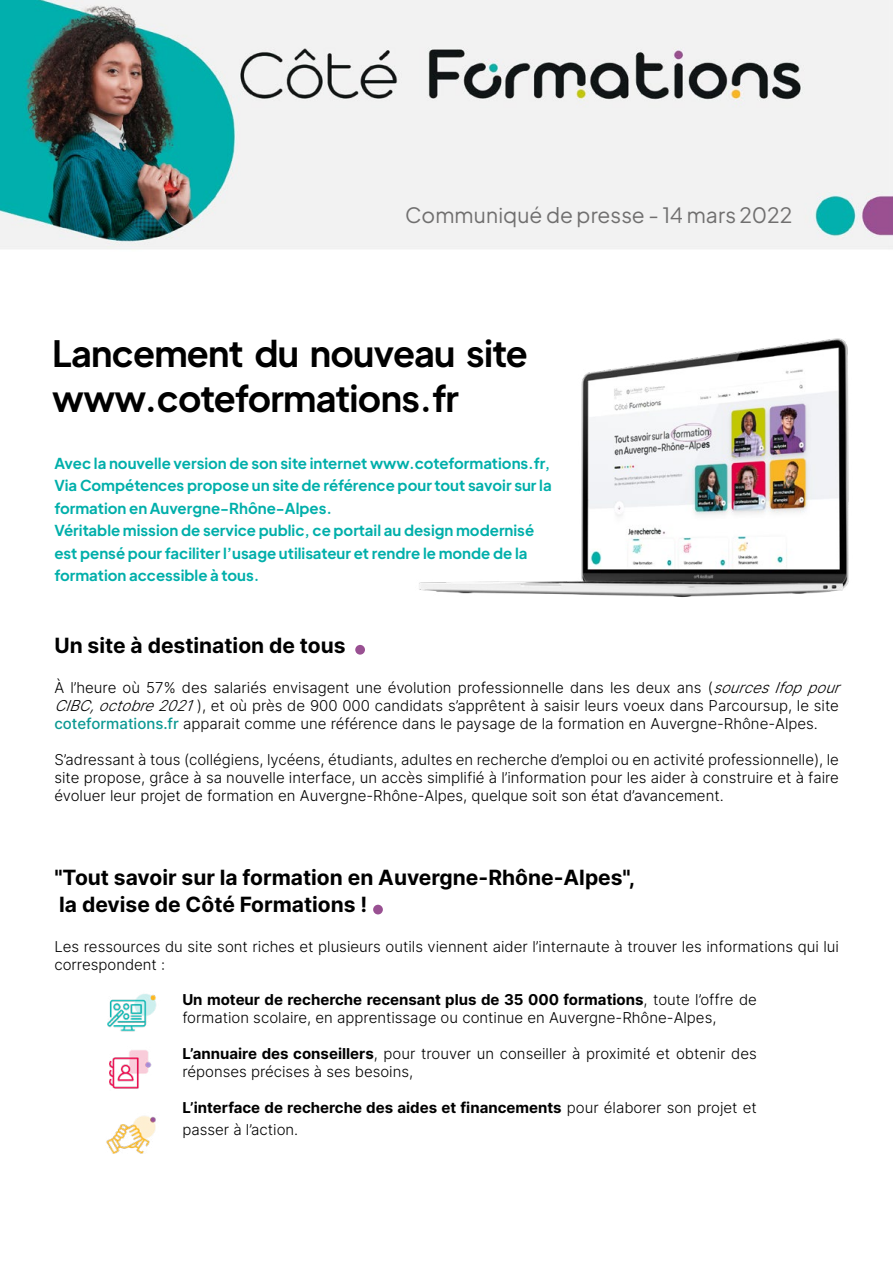
<style>
.page{position:relative;width:893px;height:1263px;background:#fff}
.page>*{position:absolute;margin:0;border:0;box-sizing:border-box;transform-origin:0 0}
.t1{font:36px/45px "Eudoxus Sans";letter-spacing:-.02em;color:#000}
.t2{font:700 21px/27px "Inter";color:#000}
.t3{font:21px "Eudoxus Sans";letter-spacing:.005em;color:#706f6f}
.t4{font:300 15px/18px "Inter";color:#000}
.t5{font:15px/22.5px "Eudoxus Sans";color:#00afaa}
.t6{font:700 15px/21.6px "Inter";color:#000}
.s1{font-style:italic}
.s2{font-weight:500;color:#0b9892}
.s3{font-weight:700}
.s4{font-weight:300}
</style>
<div class="page">
<img style="left:0;top:0;width:893px;height:250px">
<img style="left:419px;top:338px;width:430px;height:260px">
<div style="left:355px;top:645px;width:10px;height:10px;background:#995092;border-radius:50%"></div>
<div style="left:373px;top:905px;width:10px;height:9px;background:#995092;border-radius:50%"></div>
<img style="left:110px;top:1050px;width:42px;height:39px">
<img style="left:106px;top:1116px;width:50px;height:38px">
<img style="left:108px;top:994px;width:48px;height:37px">
<h2 class="t3" style="left:405px;top:199px;width:389px">Communiqué de presse - 14 mars 2022</h2>
<h1 class="t1" style="left:52px;top:329px;width:477px">Lancement du nouveau site www.coteformations.fr</h1>
<p class="t5" style="left:54px;top:451px;width:499px">Avec la nouvelle version de son site internet www.coteformations.fr, Via Compétences propose un site de référence pour tout savoir sur la formation en Auvergne-Rhône-Alpes.<br>Véritable mission de service public, ce portail au design modernisé est pensé pour faciliter l’usage utilisateur et rendre le monde de la formation accessible à tous.</p>
<h2 class="t2" style="left:54px;top:632px;width:293px">Un site à destination de tous</h2>
<p class="t4" style="left:54px;top:678px;width:794px">À l’heure où 57% des salariés envisagent une évolution professionnelle dans les deux ans (<span class="s1">sourcesIfoppour<br>CIBC,octobre2021</span>), et où près de 900 000 candidats s’apprêtent à saisir leurs voeux dans Parcoursup, le site <span class="s2">coteformations.fr</span> apparait comme une référence dans le paysage de la formation en Auvergne-Rhône-Alpes.</p>
<p class="t4" style="left:54px;top:750px;width:786px;text-align:justify">S’adressant à tous (collégiens, lycéens, étudiants, adultes en recherche d’emploi ou en activité professionnelle), le site propose, grâce à sa nouvelle interface, un accès simplifié à l’information pour les aider à construire et à faire évoluer leur projet de formation en Auvergne-Rhône-Alpes, quelque soit son état d’avancement.</p>
<h2 class="t2" style="left:54px;top:864px;width:582px">"Tout savoir sur la formation en Auvergne-Rhône-Alpes", la devise de Côté Formations !</h2>
<p class="t4" style="left:54px;top:937px;width:786px">Les ressources du site sont riches et plusieurs outils viennent aider l’internaute à trouver les informations qui lui correspondent :</p>
<p class="t4" style="left:182px;top:991px;width:576px"><span class="s3">Un moteur de recherche recensant plus de 35 000 formations</span>, toute l’offre de formation scolaire, en apprentissage ou continue en Auvergne-Rhône-Alpes,</p>
<p class="t4" style="left:182px;top:1045px;width:576px"><span class="s3">L’annuaire des conseillers</span>, pour trouver un conseiller à proximité et obtenir des réponses précises à ses besoins,</p>
<p class="t6" style="left:182px;top:1097px;width:576px">L’interface de recherche des aides et financements <span class="s4">pour élaborer son projet et passer à l’action.</span></p>
</div>
